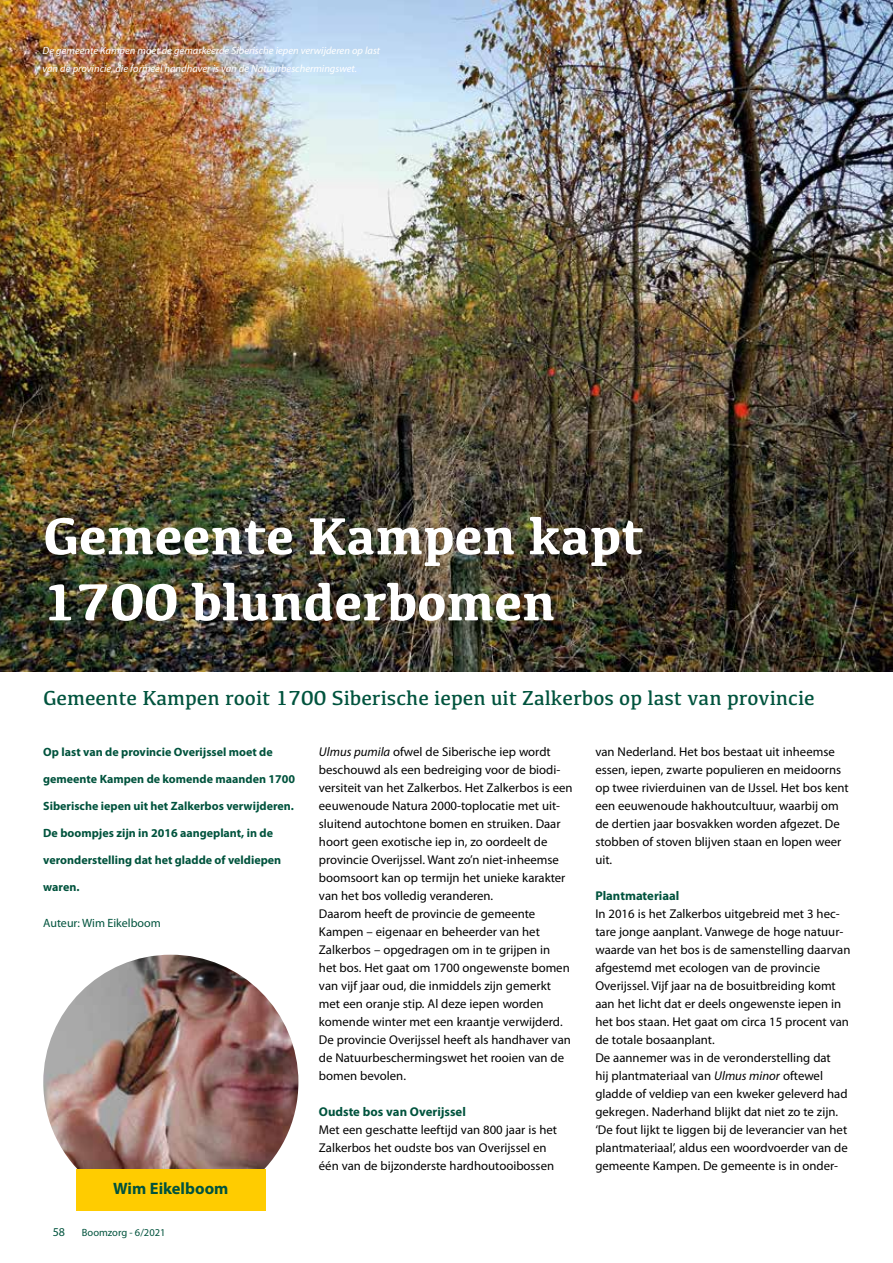
<style>
.page{position:relative;width:893px;height:1263px;background:#fff}
.page>*{position:absolute;margin:0;border:0;box-sizing:border-box;transform-origin:0 0}
.t1{font:700 54px/66px "Kefa";color:#fff}
.t2{font:21px "Kefa";color:#00533d}
.t3{font:700 16.5px "Myriad Pro";color:#00533d}
.t4{font:12.75px/18px "Myriad Pro";color:#000}
.t5{font:700 12.75px "Myriad Pro";color:#00533d}
.t6{font:700 12px "Myriad Pro";color:#00533d}
.t7{font:12px "Myriad Pro";color:#00533d}
.t8{font:italic 10.5px/18px "Myriad Pro";color:#fff}
.t9{font:10.5px "Myriad Pro";color:#00533d}
.s1{font-style:italic}
</style>
<div class="page">
<img style="left:0;top:0;width:893px;height:671px">
<img style="left:43px;top:955px;width:255px;height:227px">
<div style="left:76px;top:1169px;width:189px;height:41px;background:#fc0"></div>
<p class="t8" style="left:43px;top:41px;width:339px">De gemeente Kampen moet de gemarkeerde Siberische iepen verwijderen op last van de provincie, die formeel handhaver is van de Natuurbeschermingswet.</p>
<h1 class="t1" style="left:43px;top:500px;width:603px">Gemeente Kampen kapt<br>1700 blunderbomen</h1>
<h2 class="t2" style="left:43px;top:685px;width:773px">Gemeente Kampen rooit 1700 Siberische iepen uit Zalkerbos op last van provincie</h2>
<p class="t6" style="left:43px;top:744px;width:231px">Op last van de provincie Overijssel moet de</p>
<p class="t6" style="left:43px;top:771px;width:253px">gemeente Kampen de komende maanden 1700</p>
<p class="t6" style="left:43px;top:798px;width:252px">Siberische iepen uit het Zalkerbos verwijderen.</p>
<p class="t6" style="left:43px;top:825px;width:231px">De boompjes zijn in 2016 aangeplant, in de</p>
<p class="t6" style="left:43px;top:852px;width:239px">veronderstelling dat het gladde of veldiepen</p>
<p class="t6" style="left:43px;top:879px;width:38px">waren.</p>
<p class="t7" style="left:43px;top:916px;width:119px">Auteur: Wim Eikelboom</p>
<p class="t4" style="left:319px;top:743px;width:255px"><span class="s1">Ulmus pumila</span> ofwel de Siberische iep wordt beschouwd als een bedreiging voor de biodi&shy;versiteit van het Zalkerbos. Het Zalkerbos is een eeuwenoude Natura 2000-toplocatie met uit&shy;sluitend autochtone bomen en struiken. Daar hoort geen exotische iep in, zo oordeelt de provincie Overijssel. Want zo’n niet-inheemse boomsoort kan op termijn het unieke karakter van het bos volledig veranderen.<br>Daarom heeft de provincie de gemeente Kampen – eigenaar en beheerder van het Zalkerbos – opgedragen om in te grijpen in<br>het bos. Het gaat om 1700 ongewenste bomen van vijf jaar oud, die inmiddels zijn gemerkt met een oranje stip. Al deze iepen worden komende winter met een kraantje verwijderd.<br>De provincie Overijssel heeft als handhaver van de Natuurbeschermingswet het rooien van de bomen bevolen.</p>
<p class="t5" style="left:319px;top:1103px;width:148px">Oudste bos van Overijssel</p>
<p class="t4" style="left:319px;top:1121px;width:240px">Met een geschatte leeftijd van 800 jaar is het<br>Zalkerbos het oudste bos van Overijssel en één van de bijzonderste hardhoutooibossen</p>
<p class="t4" style="left:595px;top:743px;width:255px">van Nederland. Het bos bestaat uit inheemse essen, iepen, zwarte populieren en meidoorns op twee rivierduinen van de IJssel. Het bos kent een eeuwenoude hakhoutcultuur, waarbij om de dertien jaar bosvakken worden afgezet. De stobben of stoven blijven staan en lopen weer uit.</p>
<p class="t5" style="left:595px;top:887px;width:85px">Plantmateriaal</p>
<p class="t4" style="left:595px;top:905px;width:257px">In 2016 is het Zalkerbos uitgebreid met 3 hec&shy;tare jonge aanplant. Vanwege de hoge natuur&shy;waarde van het bos is de samenstelling daarvan afgestemd met ecologen van de provincie Overijssel. Vijf jaar na de bosuitbreiding komt aan het licht dat er deels ongewenste iepen in het bos staan. Het gaat om circa 15 procent van de totale bosaanplant.<br>De aannemer was in de veronderstelling dat<br>hij plantmateriaal van <span class="s1">Ulmus minor</span> oftewel gladde of veldiep van een kweker geleverd had gekregen. Naderhand blijkt dat niet zo te zijn. ‘De fout lijkt te liggen bij de leverancier van het plantmateriaal’, aldus een woordvoerder van de gemeente Kampen. De gemeente is in onder-</p>
<p class="t3" style="left:113px;top:1178px;width:117px">Wim Eikelboom</p>
<p class="t7" style="left:53px;top:1224px;width:14px">58</p>
<p class="t9" style="left:82px;top:1226px;width:85px">Boomzorg - 6/2021</p>
</div>
